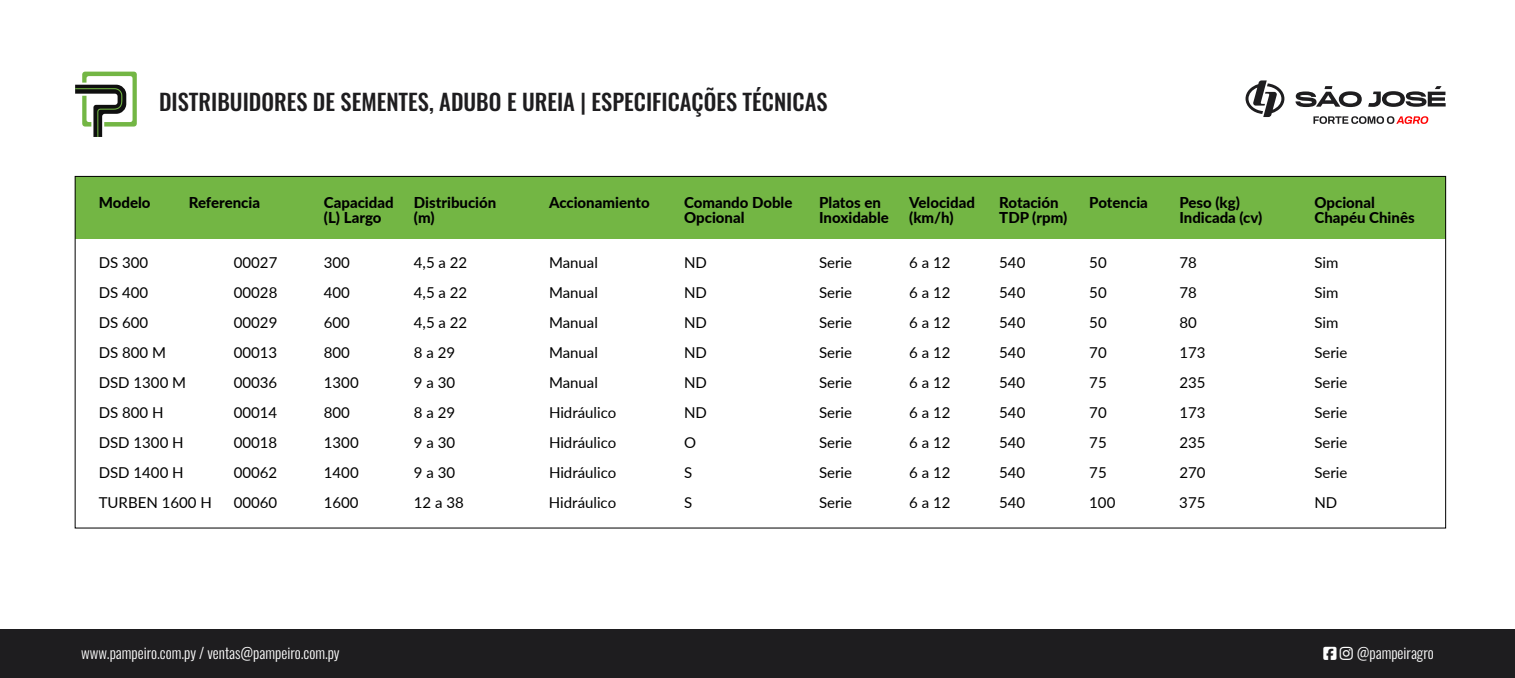
<style>
.page{position:relative;width:1515px;height:678px;background:#fff}
.page>*{position:absolute;margin:0;border:0;box-sizing:border-box;transform-origin:0 0}
.t1{font:500 22.5px "Oswald";color:#1e1d1f}
.t2{font:15px "Lato";color:#000}
.t3{font:800 15px "Lato";color:#000}
.t4{font:300 15px "Oswald";color:#fff}
</style>
<div class="page">
<svg style="left:75px;top:72px;width:62px;height:65px"></svg>
<div style="left:0;top:630px;width:1514px;height:48px;background:#1e1d1f"></div>
<div style="left:75px;top:176px;width:1370px;height:63px;background:#73b644"></div>
<svg style="left:1245px;top:80px;width:200px;height:44px"></svg>
<h1 class="t1" style="left:159px;top:90px;width:670px">DISTRIBUIDORES DE SEMENTES, ADUBO E UREIA | ESPECIFICAÇÕES TÉCNICAS</h1>
<p class="t3" style="left:99px;top:192px;width:53px">Modelo</p>
<p class="t3" style="left:189px;top:192px;width:73px">Referencia</p>
<p class="t3" style="left:324px;top:192px;width:71px">Capacidad</p>
<p class="t3" style="left:414px;top:192px;width:84px">Distribución</p>
<p class="t3" style="left:549px;top:192px;width:102px">Accionamiento</p>
<p class="t3" style="left:684px;top:192px;width:110px">Comando Doble</p>
<p class="t3" style="left:819px;top:192px;width:63px">Platos en</p>
<p class="t3" style="left:909px;top:192px;width:67px">Velocidad</p>
<p class="t3" style="left:999px;top:192px;width:61px">Rotación</p>
<p class="t3" style="left:1089px;top:192px;width:60px">Potencia</p>
<p class="t3" style="left:1179px;top:192px;width:62px">Peso (kg)</p>
<p class="t3" style="left:1314px;top:192px;width:62px">Opcional</p>
<p class="t3" style="left:324px;top:207px;width:59px">(L) Largo</p>
<p class="t3" style="left:414px;top:207px;width:22px">(m)</p>
<p class="t3" style="left:684px;top:207px;width:62px">Opcional</p>
<p class="t3" style="left:819px;top:207px;width:71px">Inoxidable</p>
<p class="t3" style="left:909px;top:207px;width:46px">(km/h)</p>
<p class="t3" style="left:999px;top:207px;width:69px">TDP (rpm)</p>
<p class="t3" style="left:1179px;top:207px;width:84px">Indicada (cv)</p>
<p class="t3" style="left:1314px;top:207px;width:102px">Chapéu Chinês</p>
<p class="t2" style="left:99px;top:252px;width:51px">DS 300</p>
<p class="t2" style="left:234px;top:252px;width:45px">00027</p>
<p class="t2" style="left:324px;top:252px;width:28px">300</p>
<p class="t2" style="left:414px;top:252px;width:55px">4,5 a 22</p>
<p class="t2" style="left:549px;top:252px;width:50px">Manual</p>
<p class="t2" style="left:684px;top:252px;width:24px">ND</p>
<p class="t2" style="left:819px;top:252px;width:34px">Serie</p>
<p class="t2" style="left:909px;top:252px;width:43px">6 a 12</p>
<p class="t2" style="left:999px;top:252px;width:28px">540</p>
<p class="t2" style="left:1089px;top:252px;width:19px">50</p>
<p class="t2" style="left:1179px;top:252px;width:19px">78</p>
<p class="t2" style="left:1314px;top:252px;width:25px">Sim</p>
<p class="t2" style="left:99px;top:282px;width:51px">DS 400</p>
<p class="t2" style="left:234px;top:282px;width:45px">00028</p>
<p class="t2" style="left:324px;top:282px;width:28px">400</p>
<p class="t2" style="left:414px;top:282px;width:55px">4,5 a 22</p>
<p class="t2" style="left:549px;top:282px;width:50px">Manual</p>
<p class="t2" style="left:684px;top:282px;width:24px">ND</p>
<p class="t2" style="left:819px;top:282px;width:34px">Serie</p>
<p class="t2" style="left:909px;top:282px;width:43px">6 a 12</p>
<p class="t2" style="left:999px;top:282px;width:28px">540</p>
<p class="t2" style="left:1089px;top:282px;width:19px">50</p>
<p class="t2" style="left:1179px;top:282px;width:19px">78</p>
<p class="t2" style="left:1314px;top:282px;width:25px">Sim</p>
<p class="t2" style="left:99px;top:312px;width:51px">DS 600</p>
<p class="t2" style="left:234px;top:312px;width:45px">00029</p>
<p class="t2" style="left:324px;top:312px;width:28px">600</p>
<p class="t2" style="left:414px;top:312px;width:55px">4,5 a 22</p>
<p class="t2" style="left:549px;top:312px;width:50px">Manual</p>
<p class="t2" style="left:684px;top:312px;width:24px">ND</p>
<p class="t2" style="left:819px;top:312px;width:34px">Serie</p>
<p class="t2" style="left:909px;top:312px;width:43px">6 a 12</p>
<p class="t2" style="left:999px;top:312px;width:28px">540</p>
<p class="t2" style="left:1089px;top:312px;width:19px">50</p>
<p class="t2" style="left:1179px;top:312px;width:19px">80</p>
<p class="t2" style="left:1314px;top:312px;width:25px">Sim</p>
<p class="t2" style="left:99px;top:342px;width:69px">DS 800 M</p>
<p class="t2" style="left:234px;top:342px;width:45px">00013</p>
<p class="t2" style="left:324px;top:342px;width:28px">800</p>
<p class="t2" style="left:414px;top:342px;width:43px">8 a 29</p>
<p class="t2" style="left:549px;top:342px;width:50px">Manual</p>
<p class="t2" style="left:684px;top:342px;width:24px">ND</p>
<p class="t2" style="left:819px;top:342px;width:34px">Serie</p>
<p class="t2" style="left:909px;top:342px;width:43px">6 a 12</p>
<p class="t2" style="left:999px;top:342px;width:28px">540</p>
<p class="t2" style="left:1089px;top:342px;width:19px">70</p>
<p class="t2" style="left:1179px;top:342px;width:28px">173</p>
<p class="t2" style="left:1314px;top:342px;width:34px">Serie</p>
<p class="t2" style="left:99px;top:372px;width:89px">DSD 1300 M</p>
<p class="t2" style="left:234px;top:372px;width:45px">00036</p>
<p class="t2" style="left:324px;top:372px;width:36px">1300</p>
<p class="t2" style="left:414px;top:372px;width:43px">9 a 30</p>
<p class="t2" style="left:549px;top:372px;width:50px">Manual</p>
<p class="t2" style="left:684px;top:372px;width:24px">ND</p>
<p class="t2" style="left:819px;top:372px;width:34px">Serie</p>
<p class="t2" style="left:909px;top:372px;width:43px">6 a 12</p>
<p class="t2" style="left:999px;top:372px;width:28px">540</p>
<p class="t2" style="left:1089px;top:372px;width:19px">75</p>
<p class="t2" style="left:1179px;top:372px;width:28px">235</p>
<p class="t2" style="left:1314px;top:372px;width:34px">Serie</p>
<p class="t2" style="left:99px;top:402px;width:66px">DS 800 H</p>
<p class="t2" style="left:234px;top:402px;width:45px">00014</p>
<p class="t2" style="left:324px;top:402px;width:28px">800</p>
<p class="t2" style="left:414px;top:402px;width:43px">8 a 29</p>
<p class="t2" style="left:549px;top:402px;width:69px">Hidráulico</p>
<p class="t2" style="left:684px;top:402px;width:24px">ND</p>
<p class="t2" style="left:819px;top:402px;width:34px">Serie</p>
<p class="t2" style="left:909px;top:402px;width:43px">6 a 12</p>
<p class="t2" style="left:999px;top:402px;width:28px">540</p>
<p class="t2" style="left:1089px;top:402px;width:19px">70</p>
<p class="t2" style="left:1179px;top:402px;width:28px">173</p>
<p class="t2" style="left:1314px;top:402px;width:34px">Serie</p>
<p class="t2" style="left:99px;top:432px;width:86px">DSD 1300 H</p>
<p class="t2" style="left:234px;top:432px;width:45px">00018</p>
<p class="t2" style="left:324px;top:432px;width:36px">1300</p>
<p class="t2" style="left:414px;top:432px;width:43px">9 a 30</p>
<p class="t2" style="left:549px;top:432px;width:69px">Hidráulico</p>
<p class="t2" style="left:684px;top:432px;width:14px">O</p>
<p class="t2" style="left:819px;top:432px;width:34px">Serie</p>
<p class="t2" style="left:909px;top:432px;width:43px">6 a 12</p>
<p class="t2" style="left:999px;top:432px;width:28px">540</p>
<p class="t2" style="left:1089px;top:432px;width:19px">75</p>
<p class="t2" style="left:1179px;top:432px;width:28px">235</p>
<p class="t2" style="left:1314px;top:432px;width:34px">Serie</p>
<p class="t2" style="left:99px;top:462px;width:86px">DSD 1400 H</p>
<p class="t2" style="left:234px;top:462px;width:45px">00062</p>
<p class="t2" style="left:324px;top:462px;width:36px">1400</p>
<p class="t2" style="left:414px;top:462px;width:43px">9 a 30</p>
<p class="t2" style="left:549px;top:462px;width:69px">Hidráulico</p>
<p class="t2" style="left:684px;top:462px;width:10px">S</p>
<p class="t2" style="left:819px;top:462px;width:34px">Serie</p>
<p class="t2" style="left:909px;top:462px;width:43px">6 a 12</p>
<p class="t2" style="left:999px;top:462px;width:28px">540</p>
<p class="t2" style="left:1089px;top:462px;width:19px">75</p>
<p class="t2" style="left:1179px;top:462px;width:28px">270</p>
<p class="t2" style="left:1314px;top:462px;width:34px">Serie</p>
<p class="t2" style="left:99px;top:492px;width:114px">TURBEN 1600 H</p>
<p class="t2" style="left:234px;top:492px;width:45px">00060</p>
<p class="t2" style="left:324px;top:492px;width:36px">1600</p>
<p class="t2" style="left:414px;top:492px;width:51px">12 a 38</p>
<p class="t2" style="left:549px;top:492px;width:69px">Hidráulico</p>
<p class="t2" style="left:684px;top:492px;width:10px">S</p>
<p class="t2" style="left:819px;top:492px;width:34px">Serie</p>
<p class="t2" style="left:909px;top:492px;width:43px">6 a 12</p>
<p class="t2" style="left:999px;top:492px;width:28px">540</p>
<p class="t2" style="left:1089px;top:492px;width:28px">100</p>
<p class="t2" style="left:1179px;top:492px;width:28px">375</p>
<p class="t2" style="left:1314px;top:492px;width:24px">ND</p>
<p class="t4" style="left:81px;top:639px;width:260px">www.pampeiro.com.py / ventas@pampeiro.com.py</p>
<p class="t4" style="left:1356px;top:639px;width:78px">@pampeiragro</p>
</div>
